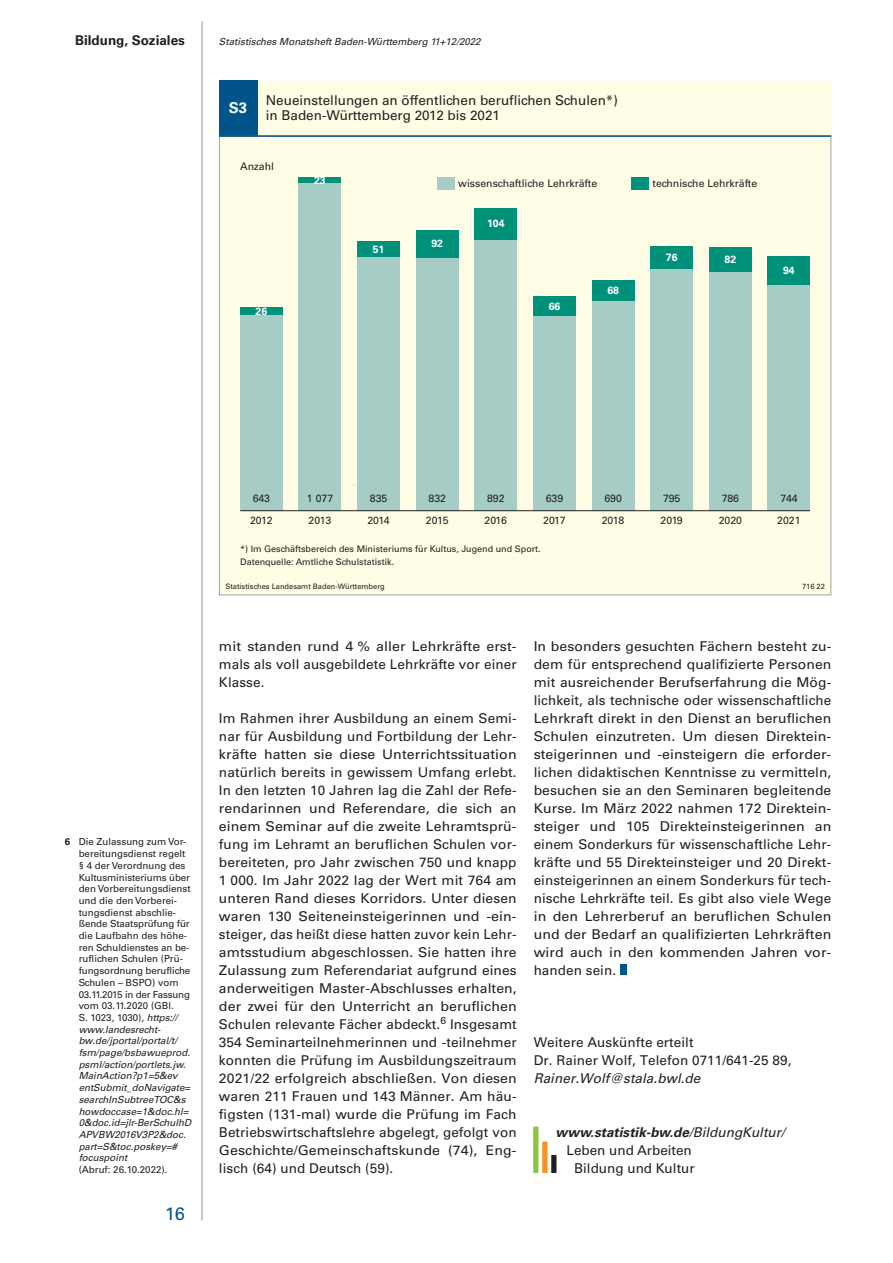
<style>
.page{position:relative;width:893px;height:1263px;background:#fff}
.page>*{position:absolute;margin:0;border:0;box-sizing:border-box;transform-origin:0 0}
.t1{font:18px "Univers";color:#01548a}
.t2{font:700 15px "Univers";color:#fff}
.Fließtext{font:13.5px/18px "Univers";letter-spacing:.005em;color:#231f20;text-align:justify}
.Fließtext-2{font:13.5px/18px "Univers";letter-spacing:.005em;color:#231f20;text-align:justify;scale:1.04 1}
.Fließtext-3{font:13.5px/18px "Univers";letter-spacing:.005em;color:#231f20;text-align:justify;scale:1.05 1}
.t3{font:italic 700 13.5px "Univers";color:#231f20}
.Fließtext-4{font:italic 13.5px "Univers";letter-spacing:.005em;color:#231f20}
.t4{font:700 13.5px "Univers";color:#231f20}
.t5{font:10.5px "Univers";color:#231f20}
.t6{font:700 10.5px "Univers";letter-spacing:-.005em;color:#fff}
.t7{font:9.75px/11.7px "Univers";color:#231f20}
.t8{font:italic 9.75px "Univers";color:#231f20}
.t9{font:9px/13.5px "Univers";color:#231f20}
.t10{font:7.5px "Univers";color:#231f20}
.s1{font-weight:700}
.s2{font-style:italic}
.s3{font-weight:400}
</style>
<div class="page">
<hr style="left:202px;top:21px;width:1px;height:1199px;background:#939598">
<div style="left:620px;top:965px;width:6px;height:10px;background:#01548a"></div>
<div style="left:219px;top:81px;width:612px;height:514px;background:#fffde5"></div>
<div style="left:219px;top:81px;width:38px;height:55px;background:#01548a"></div>
<svg style="left:219px;top:137px;width:612px;height:458px"></svg>
<div style="left:240px;top:307px;width:42px;height:8px;background:#00917b"></div>
<div style="left:299px;top:177px;width:42px;height:7px;background:#00917b"></div>
<div style="left:357px;top:242px;width:43px;height:15px;background:#00917b"></div>
<div style="left:416px;top:230px;width:42px;height:28px;background:#00917b"></div>
<div style="left:475px;top:208px;width:42px;height:32px;background:#00917b"></div>
<div style="left:533px;top:297px;width:43px;height:20px;background:#00917b"></div>
<div style="left:592px;top:280px;width:42px;height:21px;background:#00917b"></div>
<div style="left:651px;top:246px;width:42px;height:23px;background:#00917b"></div>
<div style="left:709px;top:247px;width:42px;height:25px;background:#00917b"></div>
<div style="left:768px;top:256px;width:42px;height:29px;background:#00917b"></div>
<div style="left:240px;top:315px;width:42px;height:196px;background:#a6ccc6"></div>
<div style="left:299px;top:184px;width:42px;height:327px;background:#a6ccc6"></div>
<div style="left:357px;top:257px;width:43px;height:254px;background:#a6ccc6"></div>
<div style="left:416px;top:258px;width:42px;height:253px;background:#a6ccc6"></div>
<div style="left:475px;top:240px;width:42px;height:271px;background:#a6ccc6"></div>
<div style="left:533px;top:317px;width:43px;height:194px;background:#a6ccc6"></div>
<div style="left:592px;top:301px;width:42px;height:210px;background:#a6ccc6"></div>
<div style="left:651px;top:269px;width:42px;height:242px;background:#a6ccc6"></div>
<div style="left:709px;top:272px;width:42px;height:239px;background:#a6ccc6"></div>
<div style="left:768px;top:285px;width:42px;height:226px;background:#a6ccc6"></div>
<hr style="left:240px;top:510px;width:570px;height:1px;background:#231f20">
<hr style="left:219px;top:135px;width:612px;height:2px;background:#01548a">
<div style="left:631px;top:177px;width:17px;height:13px;background:#00917b"></div>
<div style="left:437px;top:177px;width:17px;height:13px;background:#a6ccc6"></div>
<div style="left:533px;top:1126px;width:5px;height:47px;background:#8bc63e"></div>
<div style="left:542px;top:1142px;width:5px;height:31px;background:#f7931d"></div>
<div style="left:551px;top:1155px;width:5px;height:18px;background:#231f20"></div>
<p class="t4" style="left:75px;top:32px;width:111px">Bildung, Soziales</p>
<p class="t8" style="left:219px;top:35px;width:263px">Statistisches Monatsheft Baden-Württemberg 11+12/2022</p>
<p class="t2" style="left:229px;top:99px;width:20px">S3</p>
<p class="Fließtext" style="left:266px;top:94px;width:354px;line-height:14.2px">Neueinstellungen an öffentlichen beruflichen Schulen*) in Baden-Württemberg 2012 bis 2021</p>
<p class="t5" style="left:240px;top:160px;width:35px">Anzahl</p>
<p class="t6" style="left:314px;top:175px;width:13px">23</p>
<p class="t6" style="left:256px;top:305px;width:13px">26</p>
<p class="t6" style="left:373px;top:243px;width:13px">51</p>
<p class="t6" style="left:431px;top:237px;width:13px">92</p>
<p class="t5" style="left:458px;top:177px;width:140px">wissenschaftliche Lehrkräfte</p>
<p class="t5" style="left:652px;top:177px;width:106px">technische Lehrkräfte</p>
<p class="t6" style="left:487px;top:217px;width:19px">104</p>
<p class="t6" style="left:549px;top:300px;width:13px">66</p>
<p class="t6" style="left:607px;top:284px;width:13px">68</p>
<p class="t6" style="left:666px;top:251px;width:13px">76</p>
<p class="t6" style="left:725px;top:253px;width:13px">82</p>
<p class="t6" style="left:783px;top:264px;width:13px">94</p>
<p class="t5" style="left:253px;top:492px;width:19px">643</p>
<p class="t5" style="left:307px;top:492px;width:28px">1 077</p>
<p class="t5" style="left:370px;top:492px;width:19px">835</p>
<p class="t5" style="left:429px;top:492px;width:19px">832</p>
<p class="t5" style="left:487px;top:492px;width:19px">892</p>
<p class="t5" style="left:546px;top:492px;width:19px">639</p>
<p class="t5" style="left:604px;top:492px;width:19px">690</p>
<p class="t5" style="left:663px;top:492px;width:19px">795</p>
<p class="t5" style="left:722px;top:492px;width:19px">786</p>
<p class="t5" style="left:780px;top:492px;width:19px">744</p>
<p class="t5" style="left:250px;top:514px;width:24px">2012</p>
<p class="t5" style="left:309px;top:514px;width:24px">2013</p>
<p class="t5" style="left:367px;top:514px;width:24px">2014</p>
<p class="t5" style="left:426px;top:514px;width:24px">2015</p>
<p class="t5" style="left:484px;top:514px;width:24px">2016</p>
<p class="t5" style="left:543px;top:514px;width:24px">2017</p>
<p class="t5" style="left:602px;top:514px;width:24px">2018</p>
<p class="t5" style="left:661px;top:514px;width:24px">2019</p>
<p class="t5" style="left:719px;top:514px;width:25px">2020</p>
<p class="t5" style="left:777px;top:514px;width:25px">2021</p>
<p class="t9" style="left:240px;top:542px;width:302px">*) Im Geschäftsbereich des Ministeriums für Kultus, Jugend und Sport.<br>Datenquelle: Amtliche Schulstatistik.</p>
<p class="t7" style="left:79px;top:836px;width:114px;text-indent:-14px"><span class="s1">6</span> Die Zulassung zum Vor&shy;bereitungsdienst regelt § 4 der Verordnung des<br>Kultusministeriums über den Vorbereitungsdienst und die den Vorberei&shy;tungsdienst abschlie&shy;ßende Staatsprüfung für die Laufbahn des höhe&shy;ren Schuldienstes an be&shy;ruflichen Schulen (Prü&shy;fungsordnung berufliche<br>Schulen – BSPO) vom<br>03.11.2015 in der Fassung vom 03.11.2020 (GBl.<br>S. 1023, 1030), <span class="s2">https:// www.landesrecht&shy;bw.de/jportal/portal/t/ fsm/page/bsbawueprod. psml/action/portlets.jw.<br>MainAction?p1=5&amp;ev entSubmit_doNavigate= searchInSubtreeTOC&amp;s howdoccase=1&amp;doc.hl=<br>0&amp;doc.id=jlr-BerSchulhD<br>APVBW2016V3P2&amp;doc. part=S&amp;toc.poskey=# focuspoint<br></span>(Abruf: 26.10.2022).</p>
<h1 class="t1" style="left:165px;top:1203px;width:21px">16</h1>
<p class="t10" style="left:225px;top:582px;width:161px">Statistisches Landesamt Baden-Württemberg</p>
<p class="t10" style="left:802px;top:582px;width:24px">716 22</p>
<p class="Fließtext-3" style="left:219px;top:637px;width:285px">mit standen rund 4 % aller Lehrkräfte erst&shy;mals als voll ausgebildete Lehrkräfte vor einer Klasse.</p>
<p class="Fließtext" style="left:219px;top:709px;width:299px">Im Rahmen ihrer Ausbildung an einem Semi&shy;nar für Ausbildung und Fortbildung der Lehr&shy;kräfte hatten sie diese Unterrichtssituation natürlich bereits in gewissem Umfang erlebt.<br>In den letzten 10 Jahren lag die Zahl der Refe&shy;rendarinnen und Referendare, die sich an einem Seminar auf die zweite Lehramtsprü&shy;fung im Lehramt an beruflichen Schulen vor&shy;bereiteten, pro Jahr zwischen 750 und knapp 1 000. Im Jahr 2022 lag der Wert mit 764 am unteren Rand dieses Korridors. Unter diesen waren 130 Seiteneinsteigerinnen und -ein&shy;steiger, das heißt diese hatten zuvor kein Lehr&shy;amtsstudium abgeschlossen. Sie hatten ihre Zulassung zum Referendariat aufgrund eines anderweitigen Master-Abschlusses erhalten, der zwei für den Unterricht an beruflichen Schulen relevante Fächer abdeckt.<sup>6</sup> Insgesamt 354 Seminarteilnehmerinnen und -teilnehmer konnten die Prüfung im Ausbildungszeitraum 2021/22 erfolgreich abschließen. Von diesen waren 211 Frauen und 143 Männer. Am häu&shy;figsten (131-mal) wurde die Prüfung im Fach Betriebswirtschaftslehre abgelegt, gefolgt von Geschichte/Gemeinschaftskunde (74), Eng&shy;lisch (64) und Deutsch (59).</p>
<p class="Fließtext-2" style="left:534px;top:637px;width:288px">In besonders gesuchten Fächern besteht zu&shy;dem für entsprechend qualifizierte Personen mit ausreichender Berufserfahrung die Mög&shy;lichkeit, als technische oder wissenschaftliche Lehrkraft direkt in den Dienst an beruflichen Schulen einzutreten. Um diesen Direktein&shy;steigerinnen und -einsteigern die erforder&shy;lichen didaktischen Kenntnisse zu vermitteln, besuchen sie an den Seminaren begleitende Kurse. Im März 2022 nahmen 172 Direktein&shy;steiger und 105 Direkteinsteigerinnen an einem Sonderkurs für wissenschaftliche Lehr&shy;kräfte und 55 Direkteinsteiger und 20 Direkt&shy;einsteigerinnen an einem Sonderkurs für tech&shy;nische Lehrkräfte teil. Es gibt also viele Wege in den Lehrerberuf an beruflichen Schulen und der Bedarf an qualifizierten Lehrkräften wird auch in den kommenden Jahren vor&shy;handen sein.</p>
<p class="Fließtext" style="left:534px;top:1033px;width:161px">Weitere Auskünfte erteilt</p>
<p class="Fließtext" style="left:534px;top:1051px;width:259px">Dr. Rainer Wolf, Telefon 0711/641-25 89,</p>
<p class="Fließtext-4" style="left:534px;top:1070px;width:168px">Rainer.Wolf@stala.bwl.de</p>
<p class="t3" style="left:555px;top:1124px;width:231px">www.statistik-bw.de<span class="s3">/BildungKultur/</span></p>
<p class="Fließtext" style="left:567px;top:1141px;width:127px">Leben und Arbeiten</p>
<p class="Fließtext" style="left:574px;top:1159px;width:122px">Bildung und Kultur</p>
</div>
